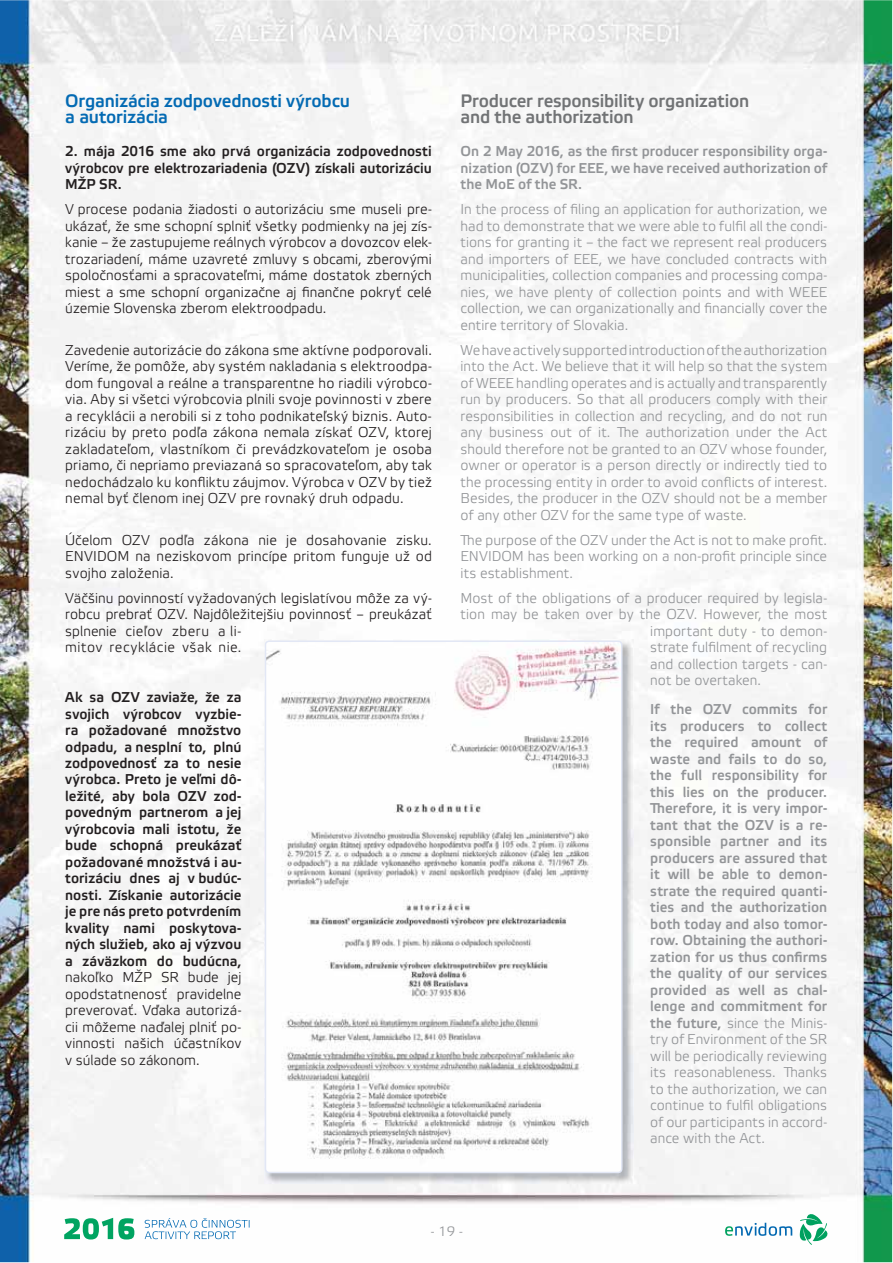
<style>
.page{position:relative;width:893px;height:1263px;background:#fff}
.page>*{position:absolute;margin:0;border:0;box-sizing:border-box;transform-origin:0 0}
.t1{font:18px/16.5px "Etelka Medium Pro";letter-spacing:-.015em;color:#717375}
.t2{font:18px/16.5px "Etelka Medium Pro";letter-spacing:-.01em;color:#036ab3}
.t3{font:14.25px/16.5px "Etelka Light Pro";color:#939598;text-align:justify}
.t4{font:14.25px/16.5px "Etelka Light Pro";letter-spacing:.01em;color:#231f20;text-align:justify}
.t5{font:14.25px/16.5px "Etelka Medium Pro";color:#939598;text-align:justify}
.t6{font:14.25px/16.5px "Etelka Medium Pro";color:#231f20;text-align:justify}
.t7{font:13.5px "Etelka Light Pro";color:#939598}
.s1{font-family:"Etelka Medium Pro"}
</style>
<div class="page">
<img style="left:0;top:0;width:892px;height:1262px">
<svg style="left:799px;top:1213px;width:30px;height:32px"></svg>
<svg style="left:725px;top:1223px;width:67px;height:13px"></svg>
<svg style="left:145px;top:1218px;width:104px;height:21px"></svg>
<svg style="left:64px;top:1218px;width:70px;height:22px"></svg>
<img style="left:264px;top:640px;width:369px;height:544px">
<svg style="left:265px;top:640px;width:357px;height:533px"></svg>
<svg style="left:617px;top:427px;width:13px;height:10px"></svg>
<svg style="left:461px;top:535px;width:13px;height:10px"></svg>
<svg style="left:650px;top:803px;width:14px;height:10px"></svg>
<svg style="left:784px;top:1067px;width:13px;height:10px"></svg>
<p class="t2" style="left:65px;top:94px;width:286px">Organizácia zodpovednosti výrobcu a autorizácia</p>
<p class="t6" style="left:65px;top:144px;width:368px">2. mája 2016 sme ako prvá organizácia zodpovednosti výrobcov pre elektrozariadenia (OZV) získali autorizáciu MŽP SR.</p>
<p class="t4" style="left:65px;top:203px;width:368px">V procese podania žiadosti o autorizáciu sme museli pre&shy;ukázať, že sme schopní splniť všetky podmienky na jej zís&shy;kanie – že zastupujeme reálnych výrobcov a dovozcov elek&shy;trozariadení, máme uzavreté zmluvy s obcami, zberovými spoločnosťami a spracovateľmi, máme dostatok zberných miest a sme schopní organizačne aj finančne pokryť celé územie Slovenska zberom elektroodpadu.</p>
<p class="t4" style="left:65px;top:343px;width:368px">Zavedenie autorizácie do zákona sme aktívne podporovali.<br>Veríme, že pomôže, aby systém nakladania s elektroodpa&shy;dom fungoval a reálne a transparentne ho riadili výrobco&shy;via. Aby si všetci výrobcovia plnili svoje povinnosti v zbere a recyklácii a nerobili si z toho podnikateľský biznis. Auto&shy;rizáciu by preto podľa zákona nemala získať OZV, ktorej zakladateľom, vlastníkom či prevádzkovateľom je osoba priamo, či nepriamo previazaná so spracovateľom, aby tak nedochádzalo ku konfliktu záujmov. Výrobca v OZV by tiež nemal byť členom inej OZV pre rovnaký druh odpadu.</p>
<p class="t4" style="left:65px;top:533px;width:368px">Účelom OZV podľa zákona nie je dosahovanie zisku.<br>ENVIDOM na neziskovom princípe pritom funguje už od svojho založenia.</p>
<p class="t4" style="left:65px;top:591px;width:368px;text-align:left">Väčšinu povinností vyžadovaných legislatívou môže za vý&shy;robcu prebrať OZV. Najdôležitejšiu povinnosť – preukázať splnenie cieľov zberu a li-<br>mitov recyklácie však nie.</p>
<p class="t6" style="left:65px;top:690px;width:178px">Ak sa OZV zaviaže, že za svojich výrobcov vyzbie&shy;ra požadované množstvo odpadu, a nesplní to, plnú zodpovednosť za to nesie výrobca. Preto je veľmi dô&shy;ležité, aby bola OZV zod&shy;povedným partnerom a jej výrobcovia mali istotu, že bude schopná preukázať požadované množstvá i au&shy;torizáciu dnes aj v budúc&shy;nosti. Získanie autorizácie je pre nás preto potvrdením kvality nami poskytova&shy;ných služieb, ako aj výzvou a záväzkom do budúcna,</p>
<p class="t4" style="left:65px;top:971px;width:178px">nakoľko MŽP SR bude jej opodstatnenosť pravidelne preverovať. Vďaka autorizá&shy;cii môžeme naďalej plniť po&shy;vinnosti našich účastníkov v súlade so zákonom.</p>
<p class="t1" style="left:461px;top:94px;width:290px">Producer responsibility organization and the authorization</p>
<p class="t5" style="left:461px;top:144px;width:368px">On 2 May 2016, as the first producer responsibility orga&shy;nization (OZV) for EEE, we have received authorization of the MoE of the SR.</p>
<p class="t3" style="left:461px;top:203px;width:368px">In the process of filing an application for authorization, we had to demonstrate that we were able to fulfil all the condi&shy;tions for granting it – the fact we represent real producers and importers of EEE, we have concluded contracts with municipalities, collection companies and processing compa&shy;nies, we have plenty of collection points and with WEEE collection, we can organizationally and financially cover the entire territory of Slovakia.</p>
<p class="t3" style="left:461px;top:343px;width:368px">We have actively supported introduction of the authorization into the Act. We believe that it will help so that the system of WEEE handling operates and is actually and transparently run by producers. So that all producers comply with their responsibilities in collection and recycling, and do not run any business out of it.</p>
<p class="t3" style="left:461px;top:426px;width:368px;text-indent:171px">e authorization under the Act should therefore not be granted to an OZV whose founder, owner or operator is a person directly or indirectly tied to the processing entity in order to avoid conflicts of interest.<br>Besides, the producer in the OZV should not be a member of any other OZV for the same type of waste.</p>
<p class="t3" style="left:461px;top:533px;width:368px;text-indent:14px">e purpose of the OZV under the Act is not to make profit.<br>ENVIDOM has been working on a non-profit principle since its establishment.</p>
<p class="t3" style="left:461px;top:591px;width:368px">Most of the obligations of a producer required by legisla-</p>
<p class="t3" style="left:461px;top:607px;width:368px">tion may be taken over by the OZV. However, the most</p>
<p class="t3" style="left:650px;top:624px;width:178px">important duty - to demon-</p>
<p class="t3" style="left:650px;top:640px;width:178px">strate fulfilment of recycling</p>
<p class="t3" style="left:650px;top:657px;width:178px">and collection targets - can-</p>
<p class="t3" style="left:650px;top:673px;width:112px">not be overtaken.</p>
<p class="t5" style="left:650px;top:702px;width:178px;text-align:right">If the OZV commits for its producers to collect the required amount of waste and fails to do so, the full responsibility for this lies on the producer. erefore, it is very impor&shy;tant that the OZV is a re&shy;sponsible partner and its producers are assured that it will be able to demon&shy;strate the required quanti&shy;ties and the authorization both today and also tomor&shy;row. Obtaining the authori&shy;zation for us thus confirms the quality of our services provided as well as chal&shy;lenge and commitment for</p>
<p class="t3" style="left:650px;top:1016px;width:178px"><span class="s1">the future,</span> since the Minis&shy;try of Environment of the SR will be periodically reviewing its reasonableness.</p>
<p class="t3" style="left:650px;top:1066px;width:178px;text-indent:148px">anks to the authorization, we can continue to fulfil obligations of our participants in accord&shy;ance with the Act.</p>
<p class="t7" style="left:431px;top:1227px;width:33px">- 19 -</p>
</div>
